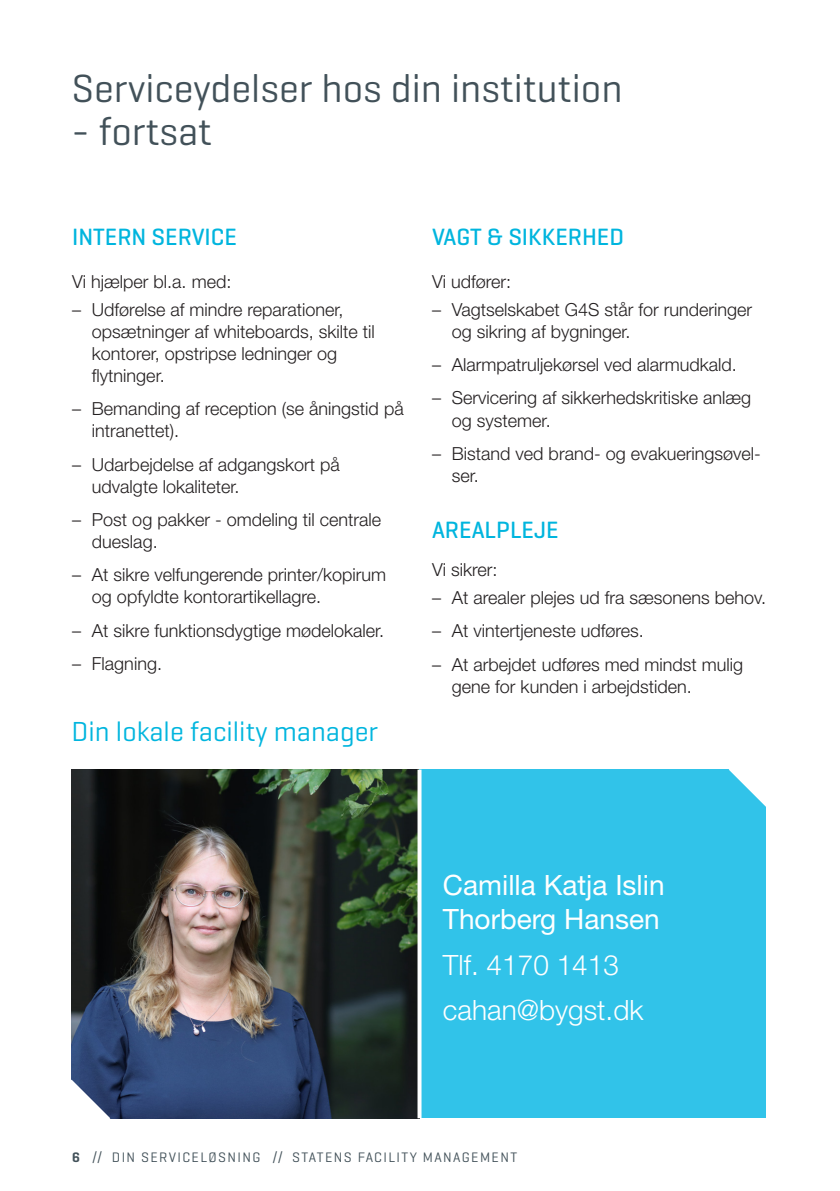
<style>
.page{position:relative;width:840px;height:1191px;background:#fff}
.page>*{position:absolute;margin:0;border:0;box-sizing:border-box;transform-origin:0 0}
._00_Forside_overskrift{font:40px "Geogrotesque";color:#425159}
._02_Underrubrik_1_blå{font:28px/34px "Helvetica Neue LT Std";color:#fff}
._02_Underrubrik_1_blå-2{font:300 28px "Helvetica Neue LT Std";color:#fff}
._02_Underrubrik_1_blå-3{font:28px "Geogrotesque";color:#00b5de}
._02_Mellemrubrik_1_blå{font:500 24px "Geogrotesque";color:#00b5de}
._03_Brød{font:300 18px/22px "Helvetica Neue LT Std";color:#231f20}
.t1{font:14px "Geogrotesque";letter-spacing:.1em;color:#425159}
.s1{font-weight:600}
</style>
<div class="page">
<img style="left:72px;top:769px;width:345px;height:349px">
<div style="left:419px;top:769px;width:347px;height:349px;background:#31c3e9"></div>
<svg style="left:728px;top:769px;width:38px;height:38px"></svg>
<svg style="left:71px;top:1079px;width:39px;height:40px"></svg>
<svg style="left:417px;top:769px;width:4px;height:349px"></svg>
<p class="_00_Forside_overskrift" style="left:72px;top:63px;width:552px">Serviceydelser hos din institution</p>
<p class="_00_Forside_overskrift" style="left:72px;top:107px;width:142px">- fortsat</p>
<p class="_02_Mellemrubrik_1_blå" style="left:72px;top:222px;width:166px">INTERN SERVICE</p>
<p class="_03_Brød" style="left:72px;top:270px;width:161px">Vi hjælper bl.a. med:</p>
<p class="_03_Brød" style="left:92px;top:298px;width:284px;text-indent:-20px">– Udførelse af mindre reparationer, opsætninger af whiteboards, skilte til kontorer, opstripse ledninger og flytninger.</p>
<p class="_03_Brød" style="left:92px;top:397px;width:313px;text-indent:-20px">– Bemanding af reception (se åningstid på intranettet).</p>
<p class="_03_Brød" style="left:92px;top:453px;width:249px;text-indent:-20px">– Udarbejdelse af adgangskort på udvalgte lokaliteter.</p>
<p class="_03_Brød" style="left:92px;top:508px;width:291px;text-indent:-20px">– Post og pakker - omdeling til centrale dueslag.</p>
<p class="_03_Brød" style="left:92px;top:563px;width:296px;text-indent:-20px">– At sikre velfungerende printer/kopirum og opfyldte kontorartikellagre.</p>
<p class="_03_Brød" style="left:72px;top:619px;width:313px">– At sikre funktionsdygtige mødelokaler.</p>
<p class="_03_Brød" style="left:72px;top:652px;width:91px">– Flagning.</p>
<p class="_02_Underrubrik_1_blå-3" style="left:72px;top:714px;width:308px">Din lokale facility manager</p>
<p class="_02_Mellemrubrik_1_blå" style="left:432px;top:222px;width:193px">VAGT &amp; SIKKERHED</p>
<p class="_03_Brød" style="left:432px;top:270px;width:81px">Vi udfører:</p>
<p class="_03_Brød" style="left:451px;top:298px;width:302px;text-indent:-20px">– Vagtselskabet G4S står for runderinger og sikring af bygninger.</p>
<p class="_03_Brød" style="left:432px;top:353px;width:306px">– Alarmpatruljekørsel ved alarmudkald.</p>
<p class="_03_Brød" style="left:451px;top:387px;width:301px;text-indent:-20px">– Servicering af sikkerhedskritiske anlæg og systemer.</p>
<p class="_03_Brød" style="left:451px;top:442px;width:310px;text-indent:-20px">– Bistand ved brand- og evakueringsøvel&shy;ser.</p>
<p class="_02_Mellemrubrik_1_blå" style="left:432px;top:515px;width:128px">AREALPLEJE</p>
<p class="_03_Brød" style="left:432px;top:558px;width:67px">Vi sikrer:</p>
<p class="_03_Brød" style="left:432px;top:586px;width:335px">– At arealer plejes ud fra sæsonens behov.</p>
<p class="_03_Brød" style="left:432px;top:619px;width:213px">– At vintertjeneste udføres.</p>
<p class="_03_Brød" style="left:451px;top:653px;width:293px;text-indent:-20px">– At arbejdet udføres med mindst mulig gene for kunden i arbejdstiden.</p>
<p class="_02_Underrubrik_1_blå" style="left:442px;top:868px;width:223px">Camilla Katja Islin<br>Thorberg Hansen</p>
<p class="_02_Underrubrik_1_blå-2" style="left:442px;top:947px;width:177px">Tlf. 4170 1413</p>
<p class="_02_Underrubrik_1_blå-2" style="left:442px;top:993px;width:202px">cahan@bygst.dk</p>
<p class="t1" style="left:72px;top:1148px;width:446px"><span class="s1">6</span> // DIN SERVICELØSNING // STATENS FACILITY MANAGEMENT</p>
</div>
